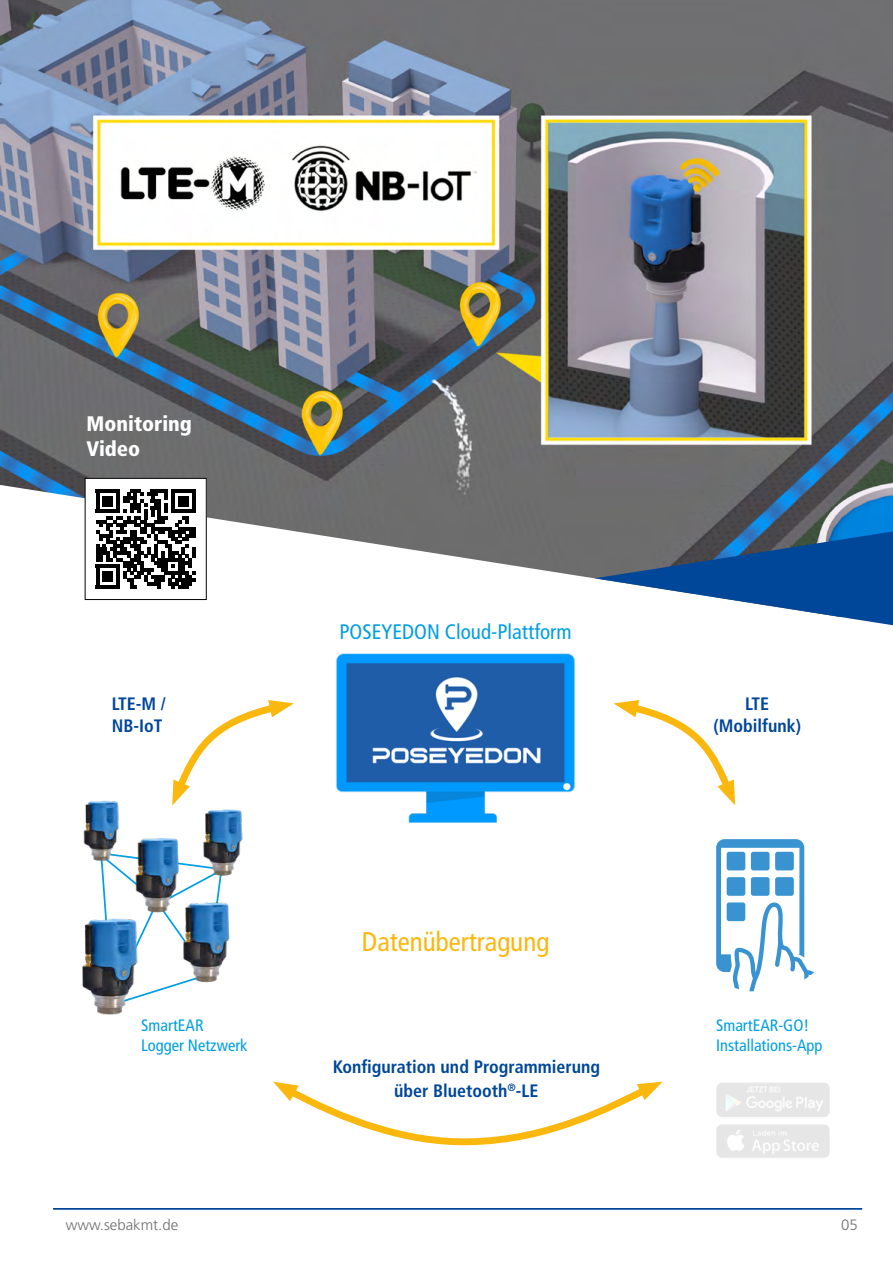
<style>
.page{position:relative;width:893px;height:1263px;background:#fff}
.page>*{position:absolute;margin:0;border:0;box-sizing:border-box;transform-origin:0 0}
.t1{font:condensed 27px "Frutiger LT Pro";color:#fab70d}
.t2{font:condensed 21px "Frutiger LT Pro";color:#009ee3}
.t3{font:900 condensed 21px/25.2px "Frutiger LT Pro";color:#fff}
.t4{font:700 condensed 18px/21.6px "Frutiger LT Pro";color:#004799;text-align:center}
.t5{font:condensed 16.5px/19.8px "Frutiger LT Pro";color:#009ee3}
.t6{font:300 15px "Frutiger LT Pro";color:#6f6f6e}
</style>
<div class="page">
<hr style="left:53px;top:1208px;width:809px;height:1px;background:#004799">
<img style="left:0;top:0;width:893px;height:601px">
<svg style="left:595px;top:531px;width:298px;height:94px"></svg>
<svg style="left:101px;top:855px;width:121px;height:141px"></svg>
<img style="left:82px;top:912px;width:62px;height:103px">
<img style="left:178px;top:896px;width:52px;height:89px">
<img style="left:131px;top:838px;width:52px;height:76px">
<img style="left:199px;top:809px;width:44px;height:69px">
<img style="left:83px;top:800px;width:40px;height:62px">
<img style="left:336px;top:653px;width:239px;height:170px">
<svg style="left:716px;top:839px;width:99px;height:152px"></svg>
<svg style="left:172px;top:700px;width:122px;height:105px"></svg>
<svg style="left:613px;top:700px;width:123px;height:105px"></svg>
<svg style="left:273px;top:1081px;width:390px;height:65px"></svg>
<div style="left:85px;top:478px;width:121px;height:121px;background:#fff"></div>
<hr style="left:130px;top:489px;width:11px;height:4px;background:#000">
<hr style="left:151px;top:489px;width:17px;height:4px;background:#000">
<hr style="left:96px;top:489px;width:24px;height:4px;background:#000">
<hr style="left:171px;top:489px;width:24px;height:4px;background:#000">
<svg style="left:96px;top:493px;width:99px;height:96px"></svg>
<hr style="left:96px;top:585px;width:24px;height:4px;background:#000">
<div style="left:103px;top:571px;width:10px;height:11px;background:#000"></div>
<div style="left:85px;top:478px;width:121px;height:122px;border:1px solid #000"></div>
<img style="left:716px;top:1083px;width:114px;height:75px">
<p class="t3" style="left:87px;top:411px;width:107px">Monitoring<br>Video</p>
<p class="t2" style="left:339px;top:619px;width:234px">POSEYEDON Cloud-Plattform</p>
<p class="t4" style="left:112px;top:693px;width:55px;text-align:left">LTE-M /<br>NB-IoT</p>
<p class="t4" style="left:713px;top:693px;width:89px">LTE (Mobilfunk)</p>
<p class="t5" style="left:141px;top:1016px;width:108px">SmartEAR<br>Logger Netzwerk</p>
<h1 class="t1" style="left:362px;top:926px;width:189px">Datenübertragung</h1>
<p class="t4" style="left:333px;top:1055px;width:269px;line-height:24px">Konfiguration und Programmierung über Bluetooth<sup>®</sup>-LE</p>
<p class="t5" style="left:716px;top:1016px;width:108px">SmartEAR-GO!<br>Installations-App</p>
<p class="t6" style="left:66px;top:1216px;width:114px">www.sebakmt.de</p>
<p class="t6" style="left:841px;top:1216px;width:18px">05</p>
</div>
